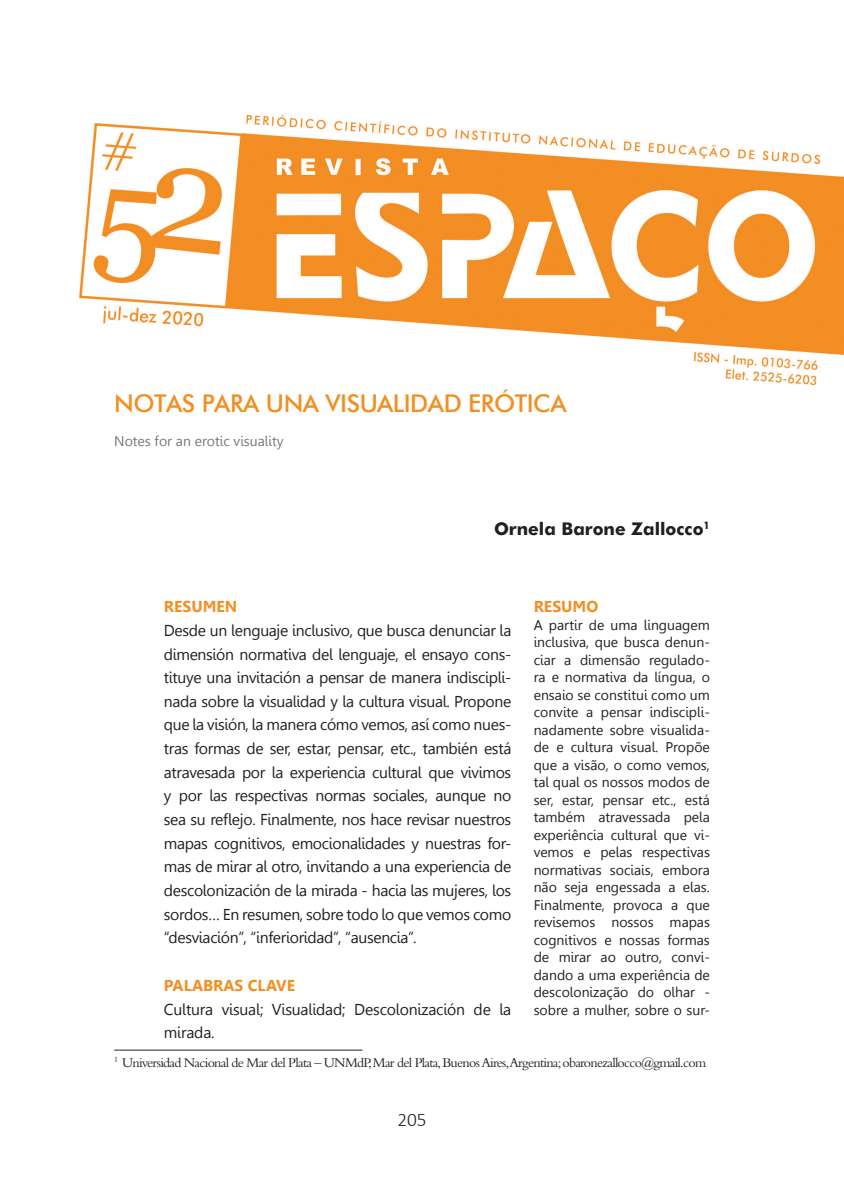
<style>
.page{position:relative;width:844px;height:1191px;background:#fff}
.page>*{position:absolute;margin:0;border:0;box-sizing:border-box;transform-origin:0 0}
.tít__texto_interno{font:500 24.5px "Futura BT";letter-spacing:-.02em;color:#f28f23}
.t1{font:300 19.25px "Calibri";color:#231f20}
.crédito_artigo_final{font:700 17.5px "Futura BT";color:#231f20}
.texto_resumo{font:15.75px/23.6px "Gisha";letter-spacing:-.01em;color:#231f20;text-align:justify}
.tít_resumo{font:700 15.75px "Gisha";color:#f28f23}
.tít_resumo_en{font:700 15.75px "Gisha";color:#f28f23}
.texto_en_resumo{font:14px/17.5px "Gisha";color:#231f20;text-align:justify}
.nota_pé_de_página{font:14px "Bembo Std";letter-spacing:-.05em;color:#231f20}
.tít_en_texto_interno{font:14px "Gisha";color:#74787a}
</style>
<div class="page">
<hr style="left:114px;top:1049px;width:248px;height:1px;background:#231f20">
<img style="left:79px;top:115px;width:764px;height:269px">
<p class="tít__texto_interno" style="left:114px;top:388px;width:454px">NOTAS PARA UNA VISUALIDAD ERÓTICA</p>
<p class="tít_en_texto_interno" style="left:114px;top:433px;width:171px">Notes for an erotic visuality</p>
<p class="crédito_artigo_final" style="left:494px;top:518px;width:217px">Ornela Barone Zallocco<sup>1</sup></p>
<p class="tít_resumo_en" style="left:533px;top:598px;width:66px">RESUMO</p>
<p class="texto_en_resumo" style="left:533px;top:616px;width:178px">A partir de uma linguagem inclusiva, que busca denun&shy;ciar a dimensão regulado&shy;ra e normativa da língua, o ensaio se constitui como um convite a pensar indiscipli&shy;nadamente sobre visualida&shy;de e cultura visual. Propõe que a visão, o como vemos, tal qual os nossos modos de ser, estar, pensar etc., está também atravessada pela experiência cultural que vi&shy;vemos e pelas respectivas normativas sociais, embora não seja engessada a elas.<br>Finalmente, provoca a que revisemos nossos mapas cognitivos e nossas formas de mirar ao outro, convi&shy;dando a uma experiência de descolonização do olhar - sobre a mulher, sobre o sur-</p>
<p class="tít_resumo" style="left:164px;top:598px;width:75px">RESUMEN</p>
<p class="texto_resumo" style="left:164px;top:618px;width:349px">Desde un lenguaje inclusivo, que busca denunciar la dimensión normativa del lenguaje, el ensayo cons&shy;tituye una invitación a pensar de manera indiscipli&shy;nada sobre la visualidad y la cultura visual. Propone que la visión, la manera cómo vemos, así como nues&shy;tras formas de ser, estar, pensar, etc., también está atravesada por la experiencia cultural que vivimos y por las respectivas normas sociales, aunque no sea su reflejo. Finalmente, nos hace revisar nuestros mapas cognitivos, emocionalidades y nuestras for&shy;mas de mirar al otro, invitando a una experiencia de descolonización de la mirada - hacia las mujeres, los sordos… En resumen, sobre todo lo que vemos como “desviación”, “inferioridad”, “ausencia”.</p>
<p class="tít_resumo" style="left:164px;top:976px;width:133px">PALABRAS CLAVE</p>
<p class="texto_resumo" style="left:164px;top:997px;width:349px">Cultura visual; Visualidad; Descolonización de la mirada.</p>
<p class="nota_pé_de_página" style="left:114px;top:1054px;width:593px"><sup>1</sup> Universidad Nacional de Mar del Plata – UNMdP, Mar del Plata, Buenos Aires,Argentina; obaronezallocco@gmail.com</p>
<p class="t1" style="left:397px;top:1107px;width:31px">205</p>
</div>
